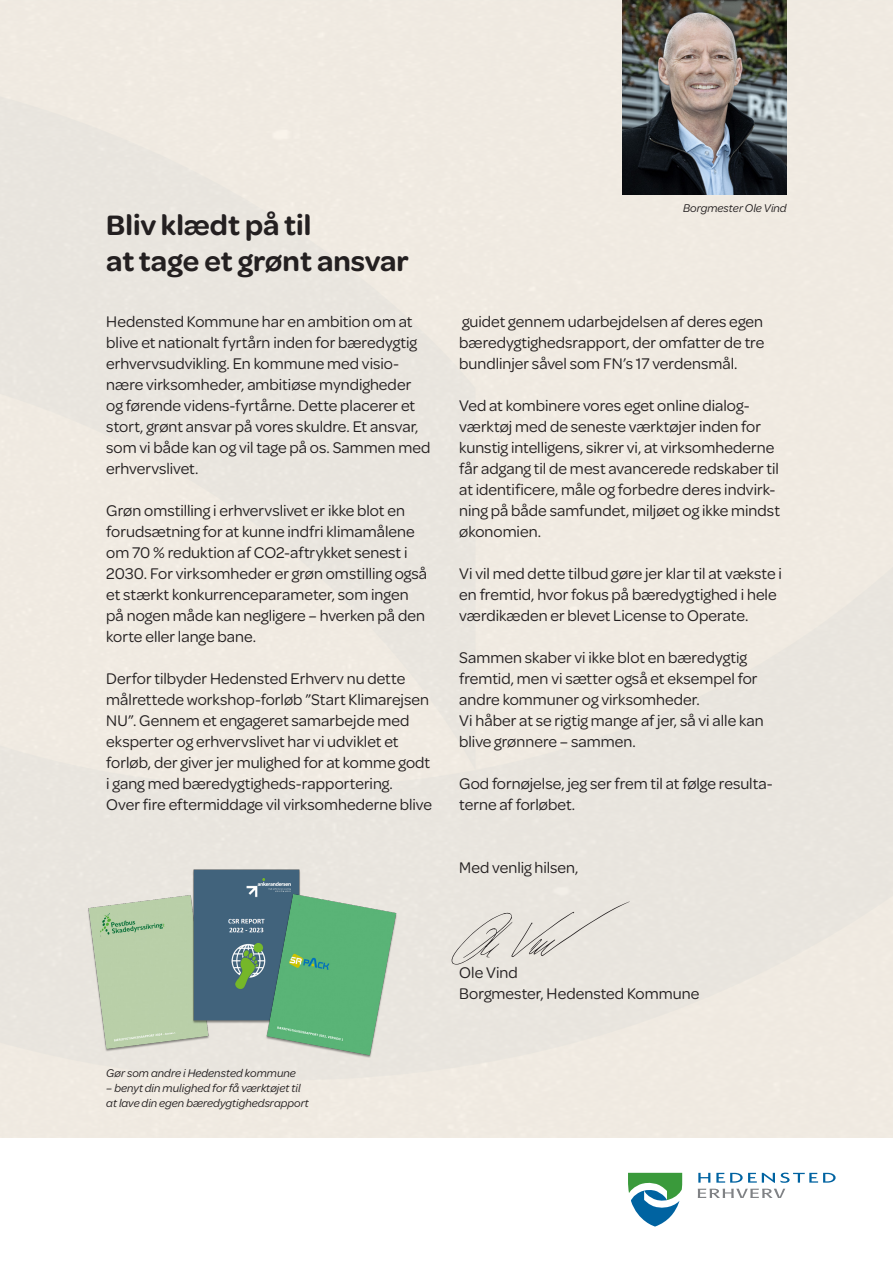
<style>
.page{position:relative;width:893px;height:1263px;background:#fff}
.page>*{position:absolute;margin:0;border:0;box-sizing:border-box;transform-origin:0 0}
.t1{font:600 30px "Omnes";color:#231f20}
.Brød{font:16.5px/21px "Omnes";color:#231f20}
.Billedtekst{font:italic 12px/15px "Omnes";color:#231f20}
</style>
<div class="page">
<div style="left:0;top:0;width:893px;height:1137px;background:#f0eae2"></div>
<div style="left:0;top:62px;width:476px;height:305px;background:#ebe7e0"></div>
<div style="left:0;top:367px;width:893px;height:713px;background:#efe9e1"></div>
<svg style="left:628px;top:1173px;width:54px;height:53px"></svg>
<svg style="left:698px;top:1172px;width:138px;height:11px"></svg>
<svg style="left:698px;top:1189px;width:87px;height:9px"></svg>
<img style="left:623px;top:0;width:164px;height:195px">
<img style="left:86px;top:894px;width:125px;height:158px">
<img style="left:191px;top:869px;width:110px;height:155px">
<img style="left:264px;top:893px;width:134px;height:166px">
<svg style="left:452px;top:901px;width:178px;height:63px;background:#e1ded7"></svg>
<p class="t1" style="left:106px;top:204px;width:207px">Bliv klædt på til</p>
<p class="t1" style="left:106px;top:240px;width:304px">at tage et grønt ansvar</p>
<p class="Brød" style="left:106px;top:310px;width:326px">Hedensted Kommune har en ambition om at blive et nationalt fyrtårn inden for bæredygtig erhvervsudvikling. En kommune med visio&shy;nære virksomheder, ambitiøse myndigheder og førende videns-fyrtårne. Dette placerer et stort, grønt ansvar på vores skuldre. Et ansvar, som vi både kan og vil tage på os. Sammen med erhvervslivet.</p>
<p class="Brød" style="left:106px;top:499px;width:310px">Grøn omstilling i erhvervslivet er ikke blot en forudsætning for at kunne indfri klimamålene</p>
<p class="Brød" style="left:106px;top:541px;width:322px">om 70 % reduktion af CO2-aftrykket senest i 2030. For virksomheder er grøn omstilling også et stærkt konkurrenceparameter, som ingen på nogen måde kan negligere – hverken på den korte eller lange bane.</p>
<p class="Brød" style="left:106px;top:667px;width:327px">Derfor tilbyder Hedensted Erhverv nu dette målrettede workshop-forløb ”Start Klimarejsen NU”. Gennem et engageret samarbejde med eksperter og erhvervslivet har vi udviklet et forløb, der giver jer mulighed for at komme godt i gang med bæredygtigheds-rapportering.<br>Over fire eftermiddage vil virksomhederne blive</p>
<p class="Billedtekst" style="left:683px;top:200px;width:105px">Borgmester Ole Vind</p>
<p class="Brød" style="left:459px;top:310px;width:307px;text-align:justify">guidet gennem udarbejdelsen af deres egen bæredygtighedsrapport, der omfatter de tre bundlinjer såvel som FN’s 17 verdensmål.</p>
<p class="Brød" style="left:459px;top:394px;width:322px">Ved at kombinere vores eget online dialog&shy;værktøj med de seneste værktøjer inden for kunstig intelligens, sikrer vi, at virksomhederne får adgang til de mest avancerede redskaber til at identificere, måle og forbedre deres indvirk&shy;ning på både samfundet, miljøet og ikke mindst økonomien.</p>
<p class="Brød" style="left:459px;top:562px;width:324px">Vi vil med dette tilbud gøre jer klar til at vækste i en fremtid, hvor fokus på bæredygtighed i hele værdikæden er blevet License to Operate.</p>
<p class="Brød" style="left:459px;top:646px;width:300px">Sammen skaber vi ikke blot en bæredygtig fremtid, men vi sætter også et eksempel for andre kommuner og virksomheder.</p>
<p class="Brød" style="left:459px;top:709px;width:306px">Vi håber at se rigtig mange af jer, så vi alle kan blive grønnere – sammen.</p>
<p class="Brød" style="left:459px;top:772px;width:315px">God fornøjelse, jeg ser frem til at følge resulta&shy;terne af forløbet.</p>
<p class="Brød" style="left:459px;top:856px;width:121px">Med venlig hilsen,</p>
<p class="Billedtekst" style="left:106px;top:1064px;width:191px">Gør som andre i Hedensted kommune</p>
<p class="Billedtekst" style="left:106px;top:1079px;width:204px">– benyt din mulighed for få værktøjet til at lave din egen bæredygtighedsrapport</p>
<p class="Brød" style="left:459px;top:961px;width:60px">Ole Vind</p>
<p class="Brød" style="left:459px;top:982px;width:242px">Borgmester, Hedensted Kommune</p>
</div>
